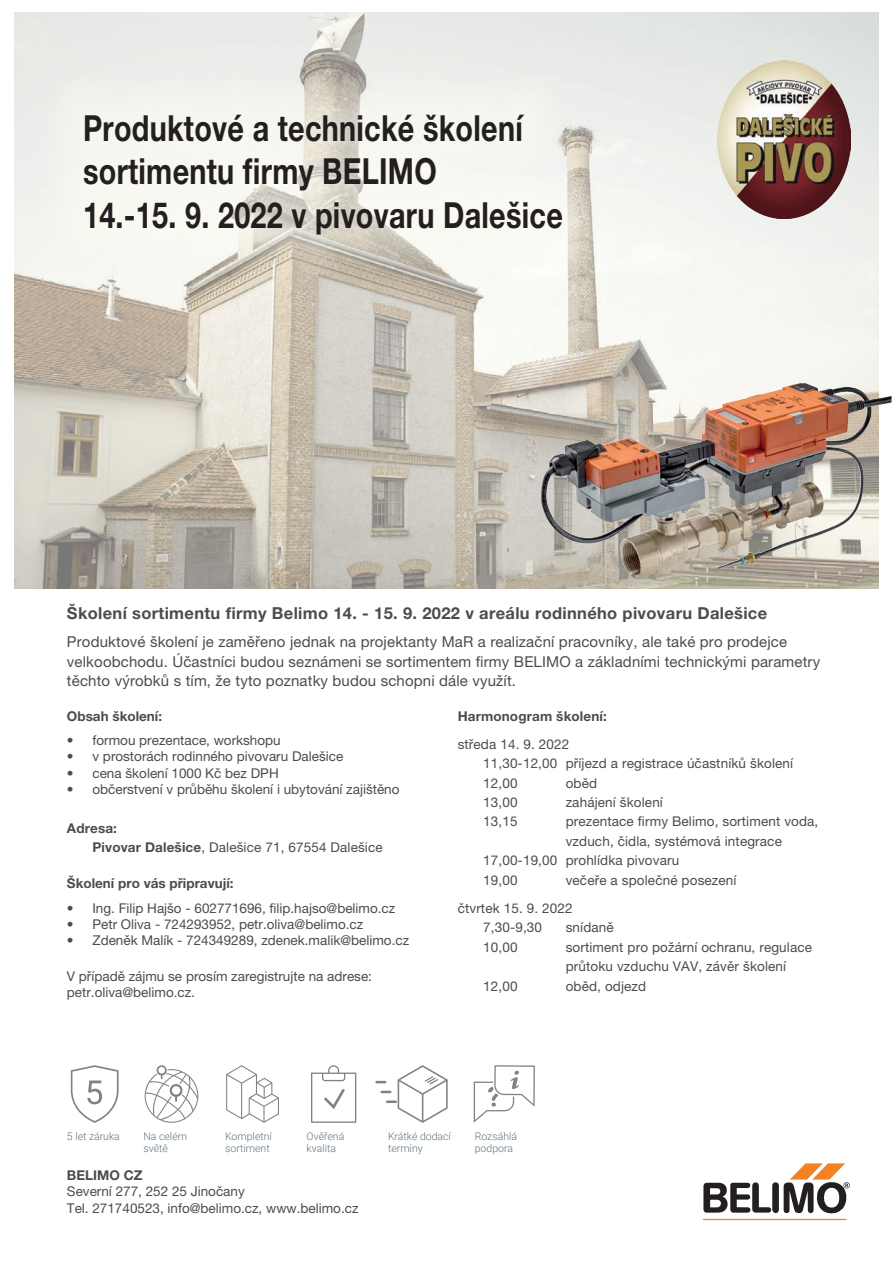
<style>
.page{position:relative;width:893px;height:1263px;background:#fff}
.page>*{position:absolute;margin:0;border:0;box-sizing:border-box;transform-origin:0 0}
.t1{font:700 36px/43.2px "Helvetica Neue LT Pro";letter-spacing:.01em;color:#231f20;scale:.8 1}
.t2{font:700 16.5px "Helvetica Neue LT Pro";letter-spacing:.02em;color:#4b4c4d}
.t3{font:15px/19.5px "Helvetica Neue LT Pro";letter-spacing:.01em;color:#4b4c4d}
.t4{font:13.5px/19.5px "Helvetica Neue LT Pro";color:#4b4c4d}
.t5{font:700 13.5px "Helvetica Neue LT Pro";color:#4b4c4d}
.t6{font:300 10.5px/12.6px "Roboto";color:#60727b}
.s1{font-weight:700}
</style>
<div class="page">
<img style="left:14px;top:12px;width:865px;height:577px">
<img style="left:718px;top:60px;width:132px;height:158px">
<hr style="left:703px;top:1219px;width:143px;height:1px;background:#f58220">
<svg style="left:703px;top:1163px;width:146px;height:51px"></svg>
<svg style="left:42px;top:72px;width:562px;height:204px;fill:#f5f6f0"></svg>
<svg style="left:71px;top:1065px;width:48px;height:58px"></svg>
<svg style="left:226px;top:1065px;width:53px;height:58px"></svg>
<svg style="left:474px;top:1065px;width:61px;height:58px"></svg>
<svg style="left:145px;top:1065px;width:53px;height:58px"></svg>
<svg style="left:375px;top:1065px;width:73px;height:58px"></svg>
<svg style="left:311px;top:1065px;width:45px;height:58px"></svg>
<img style="left:540px;top:383px;width:261px;height:165px">
<h1 class="t1" style="left:83px;top:106px;width:601px">Produktové a technické školení sortimentu firmy BELIMO<br>14.-15. 9. 2022 v pivovaru Dalešice</h1>
<p class="t2" style="left:67px;top:603px;width:702px">Školení sortimentu firmy Belimo 14. - 15. 9. 2022 v areálu rodinného pivovaru Dalešice</p>
<p class="t3" style="left:67px;top:632px;width:755px">Produktové školení je zaměřeno jednak na projektanty MaR a realizační pracovníky, ale také pro prodejce velkoobchodu. Účastníci budou seznámeni se sortimentem firmy BELIMO a základními technickými parametry těchto výrobků s tím, že tyto poznatky budou schopni dále využít.</p>
<p class="t5" style="left:67px;top:707px;width:97px">Obsah školení:</p>
<p class="t4" style="left:67px;top:730px;width:215px">• formou prezentace, workshopu</p>
<p class="t4" style="left:67px;top:747px;width:278px">• v prostorách rodinného pivovaru Dalešice</p>
<p class="t4" style="left:67px;top:763px;width:213px">• cena školení 1000 Kč bez DPH</p>
<p class="t4" style="left:67px;top:779px;width:334px">• občerstvení v průběhu školení i ubytování zajištěno</p>
<p class="t4" style="left:92px;top:818px;width:292px;text-indent:-26px"><span class="s1">Adresa:<br>Pivovar Dalešice</span>, Dalešice 71, 67554 Dalešice</p>
<p class="t5" style="left:67px;top:875px;width:168px">Školení pro vás připravují:</p>
<p class="t4" style="left:67px;top:898px;width:330px">• Ing. Filip Hajšo - 602771696, filip.hajso@belimo.cz</p>
<p class="t4" style="left:67px;top:914px;width:298px">• Petr Oliva - 724293952, petr.oliva@belimo.cz</p>
<p class="t4" style="left:67px;top:930px;width:344px">• Zdeněk Malík - 724349289, zdenek.malik@belimo.cz</p>
<p class="t4" style="left:67px;top:968px;width:307px;line-height:16.2px">V případě zájmu se prosím zaregistrujte na adrese: petr.oliva@belimo.cz.</p>
<p class="t5" style="left:458px;top:707px;width:151px">Harmonogram školení:</p>
<p class="t4" style="left:483px;top:734px;width:311px;text-indent:-26px">středa 14. 9. 2022<br>11,30-12,00 příjezd a registrace účastníků školení<br>12,00</p>
<p class="t4" style="left:566px;top:773px;width:33px">oběd</p>
<p class="t4" style="left:483px;top:792px;width:36px">13,00</p>
<p class="t4" style="left:566px;top:792px;width:99px">zahájení školení</p>
<p class="t4" style="left:483px;top:812px;width:36px">13,15</p>
<p class="t4" style="left:566px;top:812px;width:254px">prezentace firmy Belimo, sortiment voda,</p>
<p class="t4" style="left:566px;top:831px;width:218px">vzduch, čidla, systémová integrace</p>
<p class="t4" style="left:483px;top:851px;width:198px">17,00-19,00 prohlídka pivovaru</p>
<p class="t4" style="left:483px;top:870px;width:36px">19,00</p>
<p class="t4" style="left:458px;top:866px;width:280px;line-height:28px;text-indent:108px">večeře a společné posezení čtvrtek 15. 9. 2022</p>
<p class="t4" style="left:483px;top:918px;width:60px">7,30-9,30</p>
<p class="t4" style="left:566px;top:918px;width:50px">snídaně</p>
<p class="t4" style="left:483px;top:937px;width:36px">10,00</p>
<p class="t4" style="left:566px;top:937px;width:248px">sortiment pro požární ochranu, regulace průtoku vzduchu VAV, závěr školení</p>
<p class="t4" style="left:483px;top:976px;width:36px">12,00</p>
<p class="t4" style="left:566px;top:976px;width:82px">oběd, odjezd</p>
<p class="t6" style="left:67px;top:1129px;width:54px">5 let záruka</p>
<p class="t6" style="left:144px;top:1129px;width:45px">Na celém světě</p>
<p class="t6" style="left:225px;top:1129px;width:48px">Kompletní sortiment</p>
<p class="t6" style="left:307px;top:1129px;width:39px">Ověřená kvalita</p>
<p class="t6" style="left:388px;top:1129px;width:64px">Krátké dodací termíny</p>
<p class="t6" style="left:475px;top:1129px;width:44px">Rozsáhlá podpora</p>
<p class="t5" style="left:67px;top:1167px;width:77px">BELIMO CZ</p>
<p class="t4" style="left:67px;top:1183px;width:293px;line-height:16.2px">Severní 277, 252 25 Jinočany<br>Tel. 271740523, info@belimo.cz, www.belimo.cz</p>
</div>
